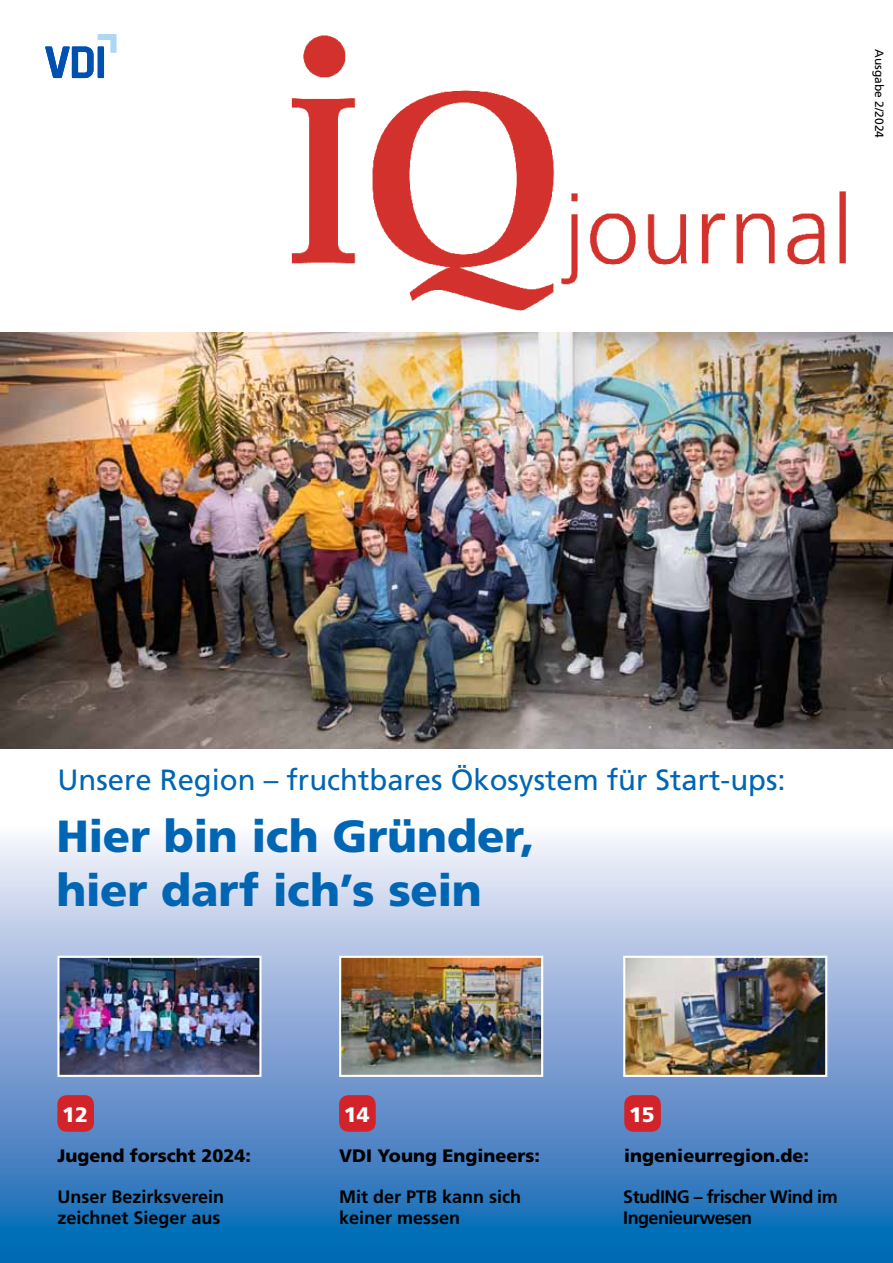
<style>
.page{position:relative;width:893px;height:1263px;background:#fff}
.page>*{position:absolute;margin:0;border:0;box-sizing:border-box;transform-origin:0 0}
.t1{font:900 45px/54px "Frutiger";letter-spacing:-.005em;color:#0066b3}
.t2{font:29.25px "Frutiger";color:#0066b3}
.t3{font:900 21px "Frutiger";color:#fff}
.t4{font:700 18px/21px "Frutiger";color:#000}
.t5{font:900 18px "Frutiger";color:#000}
.t6{font:700 18px/21px "Frutiger";letter-spacing:-.03em;color:#000}
.t7{font:12px "Frutiger";color:#000}
</style>
<div class="page">
<img style="left:0;top:333px;width:893px;height:415px">
<img style="left:291px;top:35px;width:555px;height:276px">
<svg style="left:0;top:838px;width:893px;height:425px;background:#78a4d3"></svg>
<div style="left:339px;top:1095px;width:37px;height:37px;background:#d2232a;border-radius:9px"></div>
<img style="left:342px;top:959px;width:198px;height:115px">
<div style="left:339px;top:956px;width:204px;height:121px;border:2px solid #fff"></div>
<img style="left:60px;top:959px;width:198px;height:115px">
<div style="left:57px;top:956px;width:204px;height:121px;border:2px solid #fff"></div>
<div style="left:57px;top:1095px;width:37px;height:37px;background:#d2232a;border-radius:9px"></div>
<div style="left:624px;top:1095px;width:37px;height:37px;background:#d2232a;border-radius:9px"></div>
<img style="left:626px;top:959px;width:198px;height:115px">
<div style="left:623px;top:956px;width:204px;height:121px;border:2px solid #fff"></div>
<svg style="left:45px;top:34px;width:71px;height:44px"></svg>
<p class="t7" style="left:886px;top:49px;width:90px;rotate:90deg">Ausgabe 2/2024</p>
<h2 class="t2" style="left:57px;top:763px;width:730px">Unsere Region – fruchtbares Ökosystem für Start-ups:</h2>
<h1 class="t1" style="left:56px;top:808px;width:480px">Hier bin ich Gründer, hier darf ich’s sein</h1>
<p class="t3" style="left:62px;top:1101px;width:27px">12</p>
<p class="t3" style="left:344px;top:1101px;width:27px">14</p>
<p class="t3" style="left:629px;top:1101px;width:27px">15</p>
<p class="t5" style="left:57px;top:1144px;width:195px">Jugend forscht 2024:</p>
<p class="t5" style="left:339px;top:1144px;width:202px">VDI Young Engineers:</p>
<p class="t5" style="left:624px;top:1144px;width:186px">ingenieurregion.de:</p>
<p class="t4" style="left:57px;top:1186px;width:168px">Unser Bezirksverein zeichnet Sieger aus</p>
<p class="t4" style="left:339px;top:1186px;width:184px">Mit der PTB kann sich keiner messen</p>
<p class="t6" style="left:623px;top:1186px;width:216px">StudING – frischer Wind im<br>Ingenieurwesen</p>
</div>
